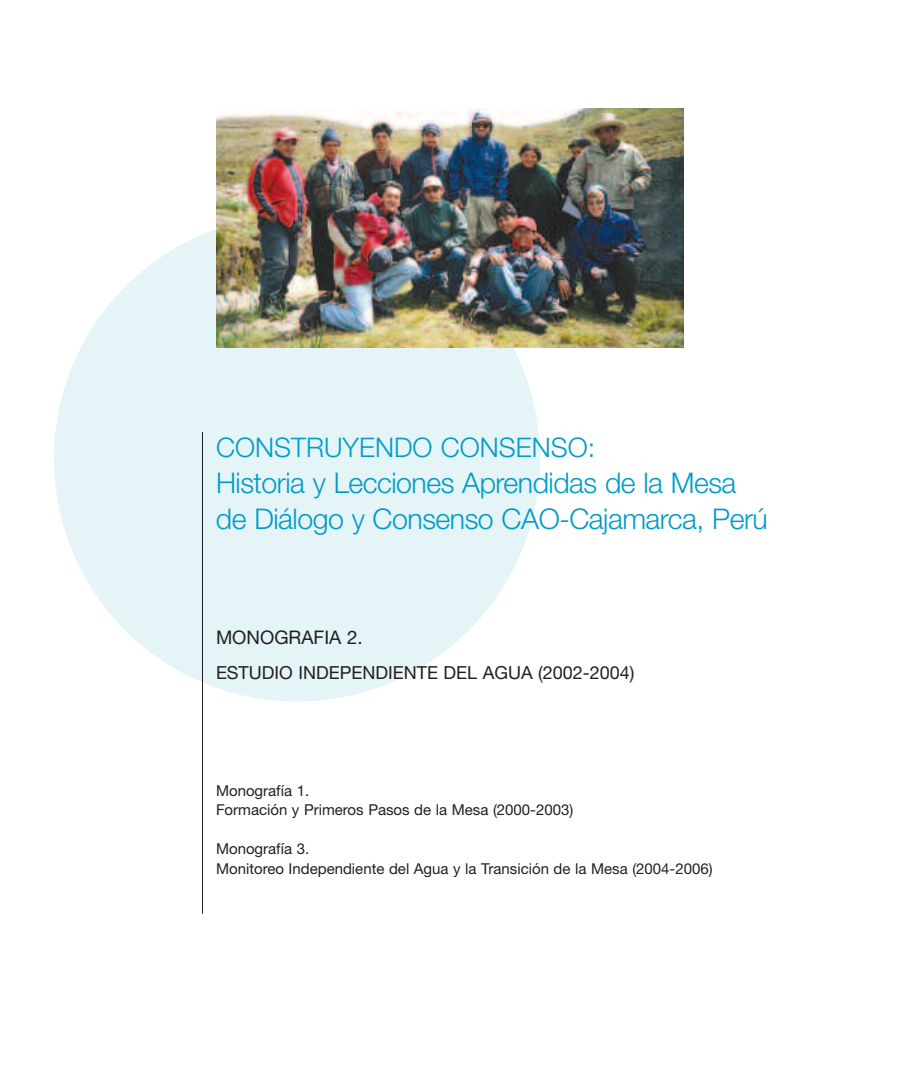
<style>
.page{position:relative;width:918px;height:1080px;background:#fff}
.page>*{position:absolute;margin:0;border:0;box-sizing:border-box;transform-origin:0 0}
.t1{font:300 28.5px/36px "Helvetica Neue";letter-spacing:-.015em;color:#009bc8}
.t2{font:300 27px "Helvetica Neue";color:#009bc8}
.t3{font:18.75px "Helvetica Neue";color:#231f20}
.t4{font:18px "Helvetica Neue";color:#231f20}
.t5{font:15px/19.5px "Helvetica Neue";color:#231f20}
</style>
<div class="page">
<div style="left:54px;top:216px;width:486px;height:486px;background:#e5f4f6;border-radius:50%"></div>
<img style="left:216px;top:108px;width:467px;height:240px">
<hr style="left:202px;top:432px;width:1px;height:482px;background:#231f20">
<h2 class="t2" style="left:216px;top:437px;width:381px">CONSTRUYENDO CONSENSO:</h2>
<h1 class="t1" style="left:216px;top:467px;width:553px">Historia y Lecciones Aprendidas de la Mesa de Diálogo y Consenso CAO-Cajamarca, Perú</h1>
<p class="t3" style="left:216px;top:631px;width:148px">MONOGRAFIA 2.</p>
<p class="t4" style="left:216px;top:666px;width:420px">ESTUDIO INDEPENDIENTE DEL AGUA (2002-2004)</p>
<p class="t5" style="left:216px;top:782px;width:359px">Monografía 1.<br>Formación y Primeros Pasos de la Mesa (2000-2003)</p>
<p class="t5" style="left:216px;top:841px;width:498px">Monografía 3.<br>Monitoreo Independiente del Agua y la Transición de la Mesa (2004-2006)</p>
</div>
